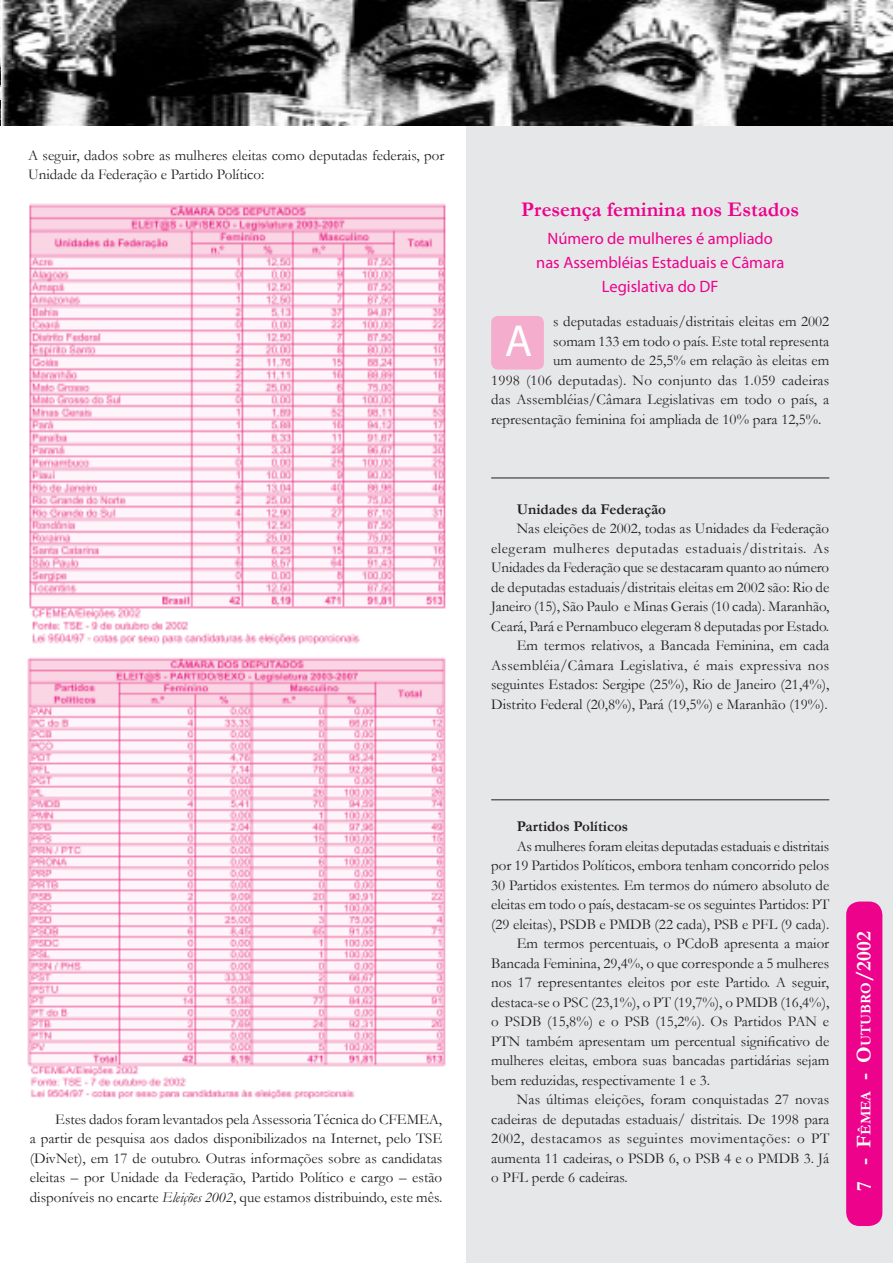
<style>
.page{position:relative;width:893px;height:1263px;background:#fff}
.page>*{position:absolute;margin:0;border:0;box-sizing:border-box;transform-origin:0 0}
.capitular_j{font:45px "Myriad Pro";color:#fff}
.num_j{font:700 21px "Garamond";color:#fff}
.Titulo_capa__j{font:700 21px "Garamond";color:#ed028c}
.Titulo_capa__j-2{font:16.5px "Myriad Pro";color:#ed028c}
.corpo_texto_j{font:15px/19.5px "Garamond";color:#231f20;text-align:justify}
.corpo_texto_j-2{font:700 15px "Garamond";color:#231f20}
.s1{font-style:italic}
.s2{font-size:14.7px}
</style>
<div class="page">
<div style="left:467px;top:0;width:426px;height:1263px;background:#e6e7e9"></div>
<img style="left:1px;top:0;width:892px;height:125px">
<img style="left:0;top:0;width:1px;height:125px">
<div style="left:491px;top:316px;width:53px;height:54px;background:#f5adce;border-radius:7px"></div>
<img style="left:27px;top:657px;width:419px;height:442px">
<img style="left:29px;top:203px;width:417px;height:443px">
<hr style="left:491px;top:799px;width:338px;height:1px;background:#231f20">
<hr style="left:491px;top:478px;width:338px;height:1px;background:#231f20">
<div style="left:846px;top:901px;width:36px;height:325px;background:#ed028c;border-radius:13px"></div>
<p class="corpo_texto_j" style="left:28px;top:145px;width:418px">A seguir, dados sobre as mulheres eleitas como deputadas federais, por<br>Unidade da Federação e Partido Político:</p>
<p class="corpo_texto_j" style="left:30px;top:1109px;width:414px;text-indent:26px">Estes dados foram levantados pela Assessoria Técnica do CFEMEA, a partir de pesquisa aos dados disponibilizados na Internet, pelo TSE (DivNet), em 17 de outubro. Outras informações sobre as candidatas eleitas – por Unidade da Federação, Partido Político e cargo – estão disponíveis no encarte <span class="s1">Eleições 2002</span>, que estamos distribuindo, este mês.</p>
<p class="Titulo_capa__j" style="left:521px;top:195px;width:279px">Presença feminina nos Estados</p>
<p class="Titulo_capa__j-2" style="left:547px;top:228px;width:227px">Número de mulheres é ampliado</p>
<p class="Titulo_capa__j-2" style="left:536px;top:252px;width:250px">nas Assembléias Estaduais e Câmara</p>
<p class="Titulo_capa__j-2" style="left:602px;top:276px;width:118px">Legislativa do DF</p>
<p class="capitular_j" style="left:505px;top:313px;width:29px">A</p>
<p class="corpo_texto_j" style="left:553px;top:311px;width:278px">s deputadas estaduais/distritais eleitas em 2002</p>
<p class="corpo_texto_j" style="left:553px;top:331px;width:278px">somam 133 em todo o país. Este total representa</p>
<p class="corpo_texto_j" style="left:553px;top:350px;width:278px">um aumento de 25,5% em relação às eleitas em</p>
<p class="corpo_texto_j" style="left:491px;top:370px;width:340px">1998 (106 deputadas). No conjunto das 1.059 cadeiras</p>
<p class="corpo_texto_j" style="left:491px;top:389px;width:339px">das Assembléias/Câmara Legislativas em todo o país, a</p>
<p class="corpo_texto_j" style="left:491px;top:409px;width:332px">representação feminina foi ampliada de 10% para 12,5%.</p>
<p class="corpo_texto_j-2" style="left:517px;top:499px;width:151px">Unidades da Federação</p>
<p class="corpo_texto_j" style="left:491px;top:518px;width:340px;text-indent:26px">Nas eleições de 2002, todas as Unidades da Federação elegeram mulheres deputadas estaduais/distritais. As Unidades da Federação que se destacaram quanto ao número de deputadas estaduais/distritais eleitas em 2002 são: Rio de Janeiro (15), São Paulo e Minas Gerais (10 cada). Maranhão, Ceará, Pará e Pernambuco elegeram 8 deputadas por Estado.</p>
<p class="corpo_texto_j" style="left:491px;top:635px;width:340px;text-indent:26px">Em termos relativos, a Bancada Feminina, em cada Assembléia/Câmara Legislativa, é mais expressiva nos seguintes Estados: Sergipe (25%), Rio de Janeiro (21,4%), Distrito Federal (20,8%), Pará (19,5%) e Maranhão (19%).</p>
<p class="corpo_texto_j-2" style="left:517px;top:816px;width:113px">Partidos Políticos</p>
<p class="corpo_texto_j" style="left:491px;top:836px;width:340px;text-indent:26px">As mulheres foram eleitas deputadas estaduais e distritais por 19 Partidos Políticos, embora tenham concorrido pelos 30 Partidos existentes. Em termos do número absoluto de eleitas em todo o país, destacam-se os seguintes Partidos: PT (29 eleitas), PSDB e PMDB (22 cada), PSB e PFL (9 cada).</p>
<p class="corpo_texto_j" style="left:491px;top:933px;width:340px;text-indent:26px">Em termos percentuais, o PCdoB apresenta a maior Bancada Feminina, 29,4%, o que corresponde a 5 mulheres nos 17 representantes eleitos por este Partido. A seguir, destaca-se o PSC (23,1%), o PT (19,7%), o PMDB (16,4%), o PSDB (15,8%) e o PSB (15,2%). Os Partidos PAN e PTN também apresentam um percentual significativo de mulheres eleitas, embora suas bancadas partidárias sejam bem reduzidas, respectivamente 1 e 3.</p>
<p class="corpo_texto_j" style="left:491px;top:1089px;width:340px;text-indent:26px">Nas últimas eleições, foram conquistadas 27 novas cadeiras de deputadas estaduais/ distritais. De 1998 para 2002, destacamos as seguintes movimentações: o PT aumenta 11 cadeiras, o PSDB 6, o PSB 4 e o PMDB 3. Já o PFL perde 6 cadeiras.</p>
<p class="num_j" style="left:850px;top:1191px;width:261px;rotate:-90deg">7 - F<span class="s2">êmea</span> - O<span class="s2">utubro</span>/2002</p>
<h2 class="num_j" style="left:850px;top:1193px;width:261px;rotate:-90deg">7 - F<span class="s2">êmea</span> - O<span class="s2">utubro</span>/2002</h2>
</div>
